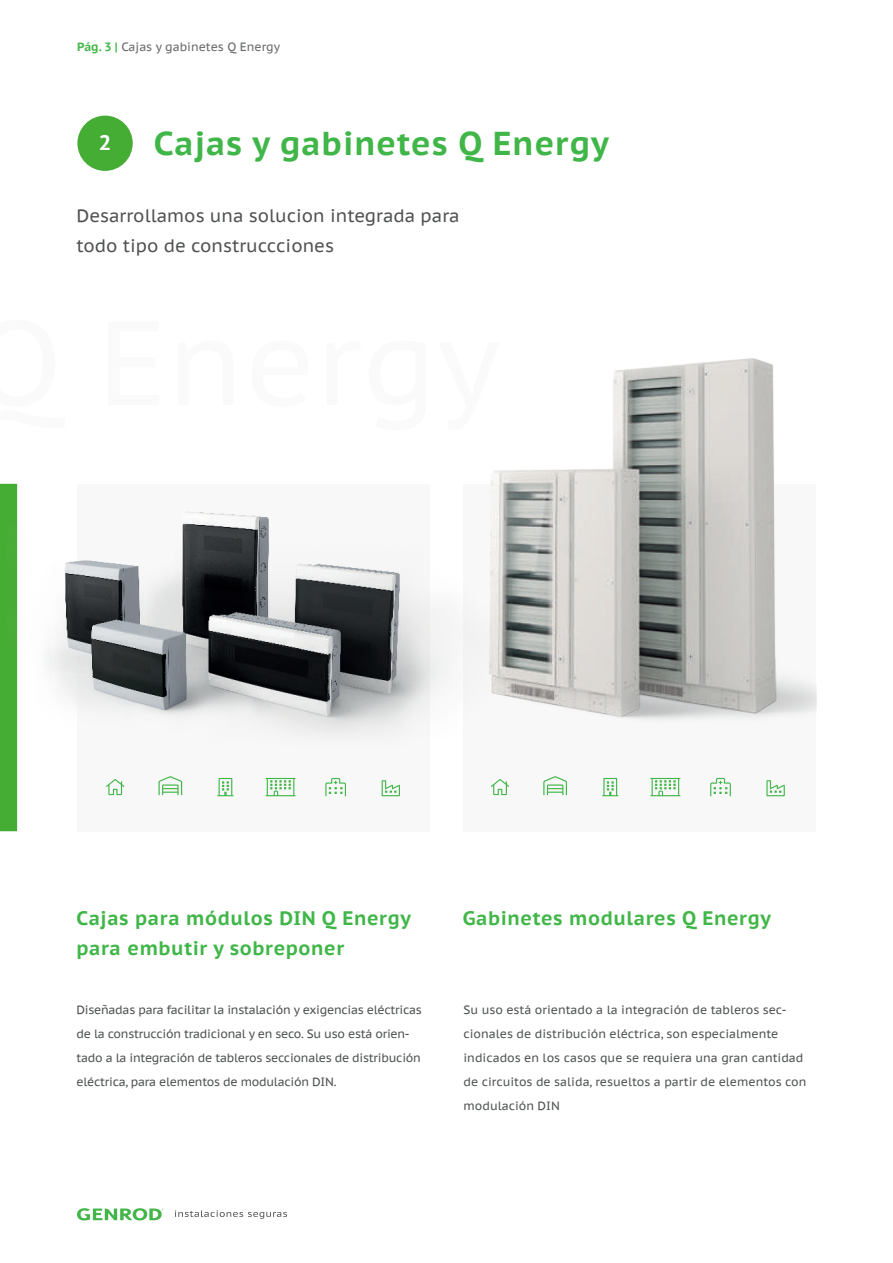
<style>
.page{position:relative;width:893px;height:1263px;background:#fff}
.page>*{position:absolute;margin:0;border:0;box-sizing:border-box;transform-origin:0 0}
.t1{font:700 33px "PT Sans Caption";letter-spacing:.03em;color:#40b649}
.t2{font:700 21px "PT Sans Caption";color:#fff}
.t3{font:700 19.5px/30px "PT Sans Caption";letter-spacing:.03em;color:#40b649}
.t4{font:700 19.5px "PT Sans Caption";letter-spacing:.03em;color:#42b649}
.t5{font:18px/30px "PT Sans Caption";color:#505252}
.t6{font:12px/24px "PT Sans Caption";letter-spacing:-.01em;color:#4f5252}
.t7{font:12px "PT Sans Caption";color:#666969}
.s1{font-weight:700;color:#45b749}
</style>
<div class="page">
<svg style="left:77px;top:1208px;width:87px;height:12px"></svg>
<svg style="left:175px;top:1210px;width:112px;height:9px"></svg>
<div style="left:463px;top:484px;width:353px;height:347px;background:#f8f8f8"></div>
<div style="left:77px;top:484px;width:352px;height:347px;background:#f8f8f8"></div>
<svg style="left:491px;top:779px;width:18px;height:16px"></svg>
<svg style="left:106px;top:779px;width:18px;height:16px"></svg>
<svg style="left:650px;top:778px;width:30px;height:18px"></svg>
<svg style="left:266px;top:778px;width:30px;height:18px"></svg>
<svg style="left:710px;top:778px;width:21px;height:18px"></svg>
<svg style="left:325px;top:778px;width:21px;height:18px"></svg>
<svg style="left:543px;top:776px;width:24px;height:19px"></svg>
<svg style="left:158px;top:776px;width:24px;height:19px"></svg>
<svg style="left:602px;top:778px;width:16px;height:18px"></svg>
<svg style="left:217px;top:778px;width:16px;height:18px"></svg>
<svg style="left:766px;top:780px;width:19px;height:16px"></svg>
<svg style="left:382px;top:780px;width:18px;height:16px"></svg>
<div style="left:0;top:484px;width:17px;height:347px;background:#45ac34"></div>
<div style="left:77px;top:116px;width:56px;height:55px;background:#45ac34;border-radius:50%"></div>
<img style="left:493px;top:358px;width:323px;height:361px">
<img style="left:8px;top:480px;width:485px;height:281px">
<p class="t7" style="left:77px;top:39px;width:205px"><span class="s1">Pág. 3 |</span> Cajas y gabinetes Q Energy</p>
<h2 class="t2" style="left:99px;top:128px;width:14px">2</h2>
<h1 class="t1" style="left:154px;top:121px;width:456px">Cajas y gabinetes Q Energy</h1>
<h3 class="t5" style="left:77px;top:200px;width:385px">Desarrollamos una solucion integrada para todo tipo de construccciones</h3>
<h3 class="t3" style="left:77px;top:903px;width:336px">Cajas para módulos DIN Q Energy para embutir y sobreponer</h3>
<h3 class="t4" style="left:463px;top:905px;width:310px">Gabinetes modulares Q Energy</h3>
<p class="t6" style="left:77px;top:997px;width:347px">Diseñadas para facilitar la instalación y exigencias eléctricas de la construcción tradicional y en seco. Su uso está orien&shy;tado a la integración de tableros seccionales de distribución eléctrica, para elementos de modulación DIN.</p>
<p class="t6" style="left:463px;top:997px;width:344px">Su uso está orientado a la integración de tableros sec&shy;cionales de distribución eléctrica, son especialmente indicados en los casos que se requiera una gran cantidad de circuitos de salida, resueltos a partir de elementos con modulación DIN</p>
</div>
